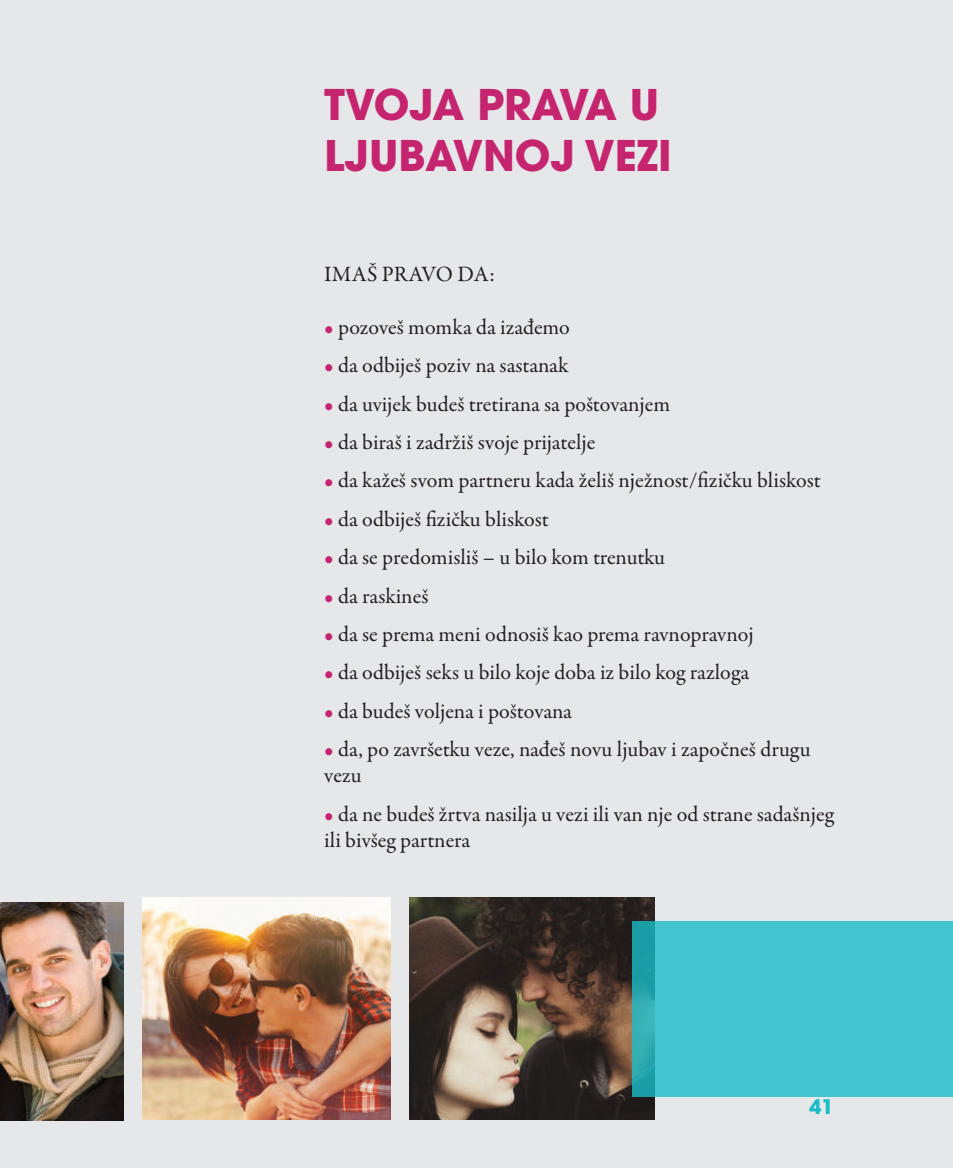
<style>
.page{position:relative;width:953px;height:1168px;background:#fff}
.page>*{position:absolute;margin:0;border:0;box-sizing:border-box;transform-origin:0 0}
.t1{font:700 42px/50.4px "Avant Garde LT";color:#c5256f}
.t2{font:22px/26.4px "Garamond Premr Pro";color:#231f20}
.t3{font:700 20px "Avant Garde LT";color:#19bdc9}
.s1{color:#c5256f}
</style>
<div class="page">
<div style="left:0;top:0;width:952px;height:1168px;background:#e6e7e9"></div>
<img style="left:410px;top:897px;width:244px;height:223px">
<img style="left:142px;top:897px;width:248px;height:223px">
<img style="left:0;top:903px;width:123px;height:218px">
<svg style="left:632px;top:921px;width:320px;height:175px;background:#3fc2cc"></svg>
<h1 class="t1" style="left:324px;top:79px;width:349px">TVOJA PRAVA U<br>LJUBAVNOJ VEZI</h1>
<p class="t2" style="left:324px;top:261px;width:172px">IMAŠ PRAVO DA:</p>
<p class="t2" style="left:324px;top:314px;width:247px"><span class="s1">•</span> pozoveš momka da izađemo</p>
<p class="t2" style="left:324px;top:352px;width:246px"><span class="s1">•</span> da odbiješ poziv na sastanak</p>
<p class="t2" style="left:324px;top:391px;width:347px"><span class="s1">•</span> da uvijek budeš tretirana sa poštovanjem</p>
<p class="t2" style="left:324px;top:429px;width:272px"><span class="s1">•</span> da biraš i zadržiš svoje prijatelje</p>
<p class="t2" style="left:324px;top:468px;width:498px"><span class="s1">•</span> da kažeš svom partneru kada želiš nježnost/fizičku bliskost</p>
<p class="t2" style="left:324px;top:506px;width:226px"><span class="s1">•</span> da odbiješ fizičku bliskost</p>
<p class="t2" style="left:324px;top:544px;width:342px"><span class="s1">•</span> da se predomisliš – u bilo kom trenutku</p>
<p class="t2" style="left:324px;top:583px;width:106px"><span class="s1">•</span> da raskineš</p>
<p class="t2" style="left:324px;top:621px;width:431px"><span class="s1">•</span> da se prema meni odnosiš kao prema ravnopravnoj</p>
<p class="t2" style="left:324px;top:660px;width:426px"><span class="s1">•</span> da odbiješ seks u bilo koje doba iz bilo kog razloga</p>
<p class="t2" style="left:324px;top:698px;width:249px"><span class="s1">•</span> da budeš voljena i poštovana</p>
<p class="t2" style="left:324px;top:736px;width:488px"><span class="s1">•</span> da, po završetku veze, nađeš novu ljubav i započneš drugu vezu</p>
<p class="t2" style="left:324px;top:801px;width:511px"><span class="s1">•</span> da ne budeš žrtva nasilja u vezi ili van nje od strane sadašnjeg ili bivšeg partnera</p>
<p class="t3" style="left:809px;top:1093px;width:26px">41</p>
</div>
